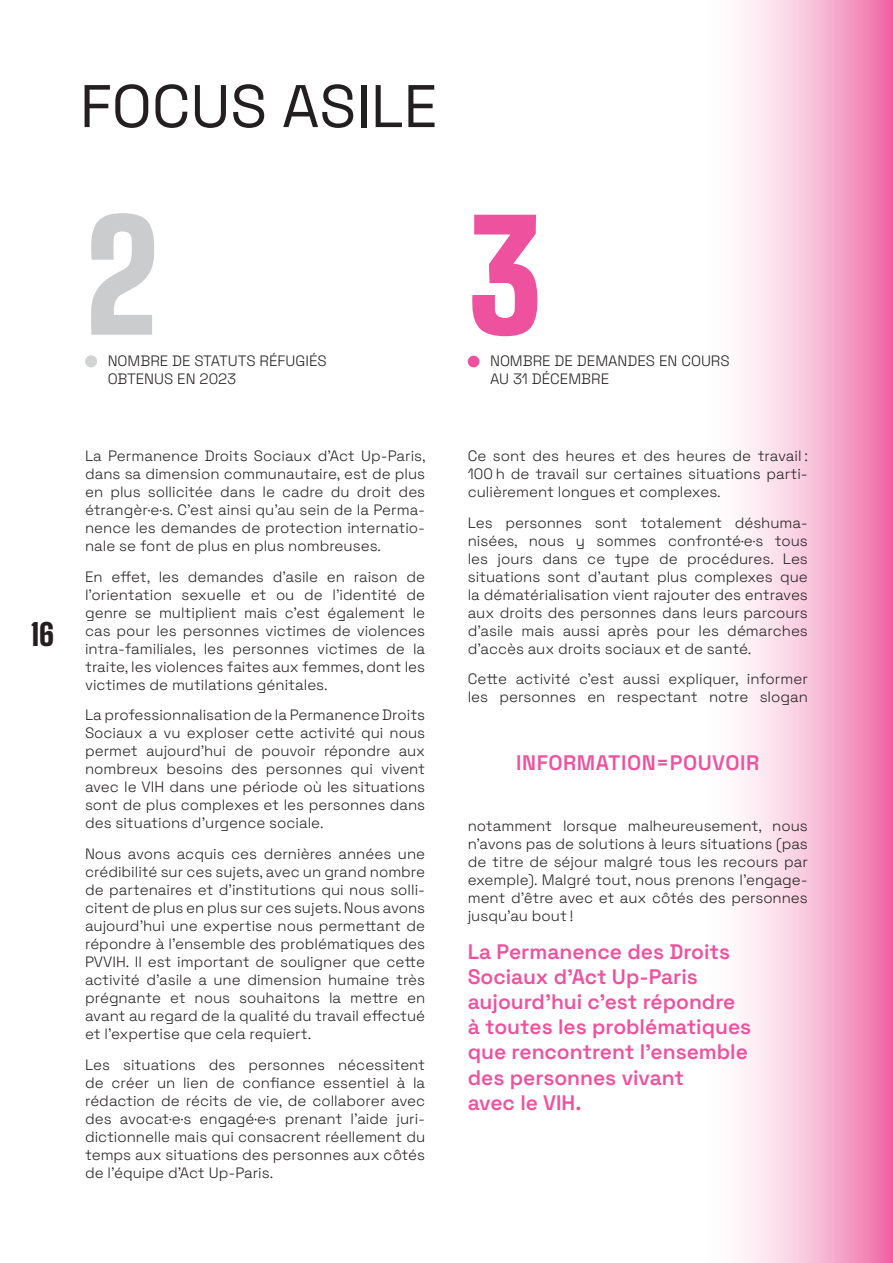
<style>
.page{position:relative;width:893px;height:1263px;background:#fff}
.page>*{position:absolute;margin:0;border:0;box-sizing:border-box;transform-origin:0 0}
.Texte{font:900 150px "Big Shoulders Display";color:#cbccce}
.Texte-2{font:900 150px "Big Shoulders Display";color:#ee519e}
.t1{font:60px "Space Grotesk";color:#231f20}
.t2{font:900 30px "Big Shoulders Display";color:#231f20}
.Texte-3{font:600 21px/25.2px "Space Grotesk";color:#ee519e}
.Texte-4{font:600 21px "Space Grotesk";letter-spacing:.025em;color:#ee519e}
.Texte-5{font:300 15px/18px "Space Grotesk";color:#231f20;text-align:justify}
</style>
<div class="page">
<svg style="left:740px;top:0;width:153px;height:1263px;background:#f7b8d4"></svg>
<div style="left:468px;top:356px;width:11px;height:11px;background:#ee519e;border-radius:50%"></div>
<div style="left:85px;top:355px;width:12px;height:12px;background:#d1d2d2;border-radius:50%"></div>
<p class="t1" style="left:80px;top:61px;width:359px">FOCUS ASILE</p>
<h3 class="t2" style="left:31px;top:609px;width:25px">16</h3>
<p class="Texte" style="left:85px;top:150px;width:75px">2</p>
<p class="Texte-2" style="left:468px;top:150px;width:77px">3</p>
<p class="Texte-5" style="left:490px;top:351px;width:241px">NOMBRE DE DEMANDES EN COURS<br>AU 31 DÉCEMBRE</p>
<p class="Texte-5" style="left:108px;top:351px;width:221px">NOMBRE DE STATUTS RÉFUGIÉS<br>OBTENUS EN 2023</p>
<p class="Texte-5" style="left:85px;top:446px;width:342px">La Permanence Droits Sociaux d’Act Up-Paris, dans sa dimension communautaire, est de plus en plus sollicitée dans le cadre du droit des étrangèr·e·s. C’est ainsi qu’au sein de la Perma&shy;nence les demandes de protection internatio&shy;nale se font de plus en plus nombreuses.</p>
<p class="Texte-5" style="left:85px;top:566px;width:342px">En effet, les demandes d’asile en raison de l’orientation sexuelle et ou de l’identité de genre se multiplient mais c’est également le cas pour les personnes victimes de violences intra-familiales, les personnes victimes de la traite, les violences faites aux femmes, dont les victimes de mutilations génitales.</p>
<p class="Texte-5" style="left:85px;top:705px;width:342px">La professionnalisation de la Permanence Droits Sociaux a vu exploser cette activité qui nous permet aujourd’hui de pouvoir répondre aux nombreux besoins des personnes qui vivent avec le VIH dans une période où les situations sont de plus complexes et les personnes dans des situations d’urgence sociale.</p>
<p class="Texte-5" style="left:85px;top:844px;width:342px">Nous avons acquis ces dernières années une crédibilité sur ces sujets, avec un grand nombre de partenaires et d’institutions qui nous solli&shy;citent de plus en plus sur ces sujets. Nous avons aujourd’hui une expertise nous permettant de répondre à l’ensemble des problématiques des PVVIH. Il est important de souligner que cette activité d’asile a une dimension humaine très prégnante et nous souhaitons la mettre en avant au regard de la qualité du travail effectué et l’expertise que cela requiert.</p>
<p class="Texte-5" style="left:85px;top:1055px;width:342px">Les situations des personnes nécessitent de créer un lien de confiance essentiel à la rédaction de récits de vie, de collaborer avec des avocat·e·s engagé·e·s prenant l’aide juri&shy;dictionnelle mais qui consacrent réellement du temps aux situations des personnes aux côtés de l’équipe d’Act Up-Paris.</p>
<p class="Texte-5" style="left:468px;top:446px;width:342px">Ce sont des heures et des heures de travail :<br>100 h de travail sur certaines situations parti&shy;culièrement longues et complexes.</p>
<p class="Texte-5" style="left:468px;top:512px;width:342px">Les personnes sont totalement déshuma&shy;nisées, nous y sommes confronté·e·s tous les jours dans ce type de procédures. Les situations sont d’autant plus complexes que la dématérialisation vient rajouter des entraves aux droits des personnes dans leurs parcours d’asile mais aussi après pour les démarches d’accès aux droits sociaux et de santé.</p>
<p class="Texte-5" style="left:468px;top:669px;width:342px">Cette activité c’est aussi expliquer, informer les personnes en respectant notre slogan</p>
<p class="Texte-4" style="left:516px;top:746px;width:245px">INFORMATION=POUVOIR</p>
<p class="Texte-5" style="left:468px;top:815px;width:342px">notamment lorsque malheureusement, nous n’avons pas de solutions à leurs situations (pas de titre de séjour malgré tous les recours par exemple). Malgré tout, nous prenons l’engage&shy;ment d’être avec et aux côtés des personnes jusqu’au bout !</p>
<p class="Texte-3" style="left:468px;top:937px;width:285px">La Permanence des Droits<br>Sociaux d'Act Up-Paris aujourd’hui c’est répondre à toutes les problématiques que rencontrent l’ensemble des personnes vivant<br>avec le VIH.</p>
</div>
